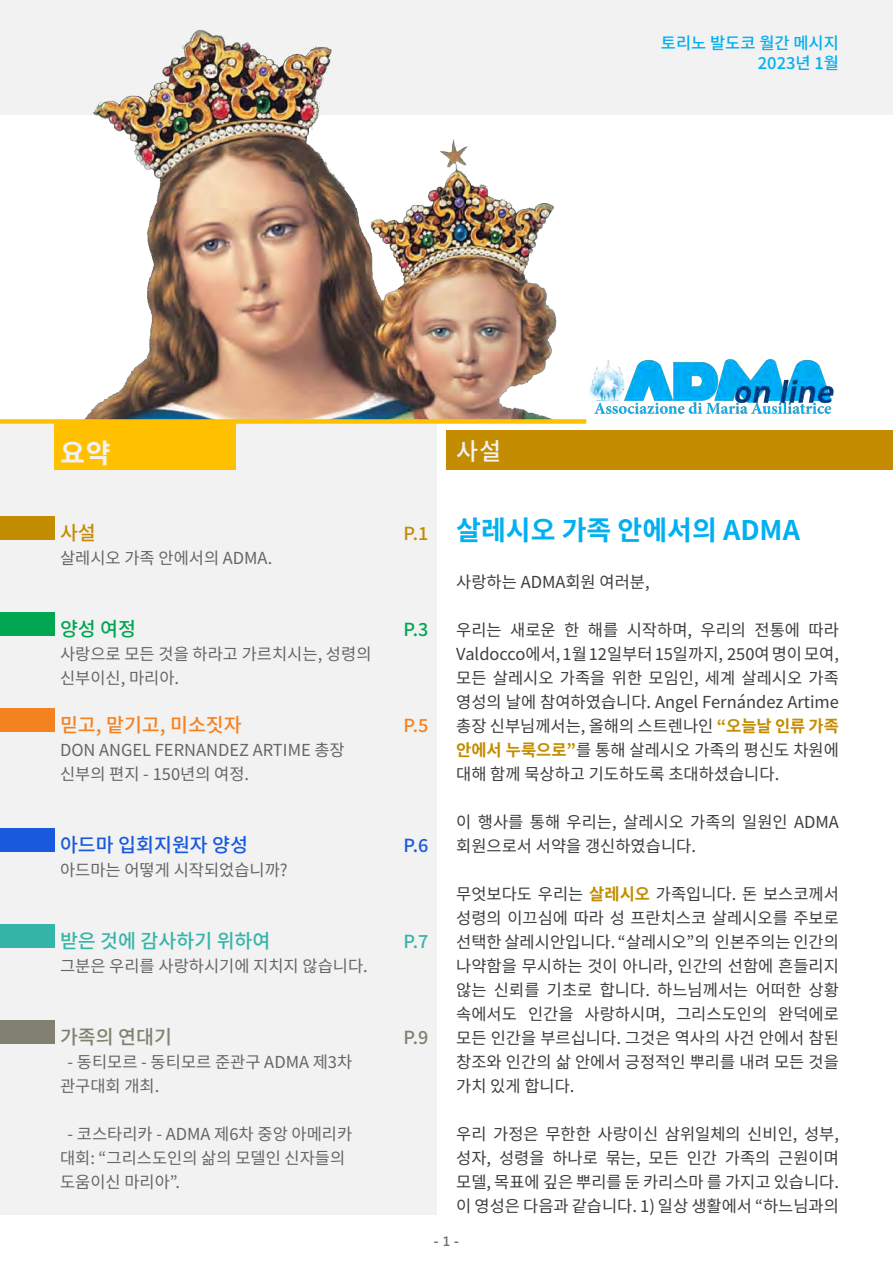
<style>
.page{position:relative;width:893px;height:1263px;background:#fff}
.page>*{position:absolute;margin:0;border:0;box-sizing:border-box;transform-origin:0 0}
.t1{font:700 27px "Noto Sans KR";color:#00b0f0}
.t2{font:700 27px "Noto Sans KR";color:#f2f2f2}
.t3{font:500 24px "Noto Sans KR";color:#f2f2f2}
.t4{font:500 19.5px "Noto Sans KR";color:#f58221}
.t5{font:500 19.5px "Noto Sans KR";color:#35b5a8}
.t6{font:500 19.5px "Noto Sans KR";color:#1859dd}
.t7{font:500 19.5px "Noto Sans KR";color:#828070}
.t8{font:500 19.5px "Noto Sans KR";color:#00a652}
.t9{font:500 19.5px "Noto Sans KR";color:#c48c00}
.t10{font:500 18px "Noto Sans KR";color:#c48c00}
.t11{font:500 18px "Noto Sans KR";color:#00a652}
.t12{font:500 18px "Noto Sans KR";color:#f58221}
.t13{font:500 18px "Noto Sans KR";color:#828070}
.t14{font:500 18px "Noto Sans KR";color:#1859dd}
.t15{font:500 18px "Noto Sans KR";color:#35b5a8}
.t16{font:16.5px/24px "Noto Sans KR";color:#3e3e3f;text-align:justify}
.t17{font:16.5px/24px "Noto Sans KR";color:#666}
.t18{font:500 16.5px/19.8px "Noto Sans KR";color:#00b0f0;text-align:right}
.t19{font:700 13.5px "Segoe UI";color:#6d6e70}
.s1{font-weight:700;color:#c48c00}
.s2{font-weight:600}
</style>
<div class="page">
<div style="left:0;top:421px;width:437px;height:794px;background:#f2f2f2"></div>
<div style="left:0;top:0;width:893px;height:114px;background:#f2f2f2"></div>
<img style="left:0;top:30px;width:559px;height:389px">
<div style="left:0;top:419px;width:586px;height:5px;background:#ffc000"></div>
<img style="left:589px;top:359px;width:245px;height:56px">
<div style="left:54px;top:423px;width:182px;height:47px;background:#ffc000"></div>
<div style="left:0;top:516px;width:54px;height:24px;background:#c48c00"></div>
<div style="left:0;top:612px;width:54px;height:24px;background:#00a652"></div>
<div style="left:0;top:708px;width:54px;height:24px;background:#f58221"></div>
<div style="left:0;top:828px;width:54px;height:24px;background:#1859dd"></div>
<div style="left:0;top:1020px;width:54px;height:24px;background:#828070"></div>
<div style="left:446px;top:431px;width:447px;height:39px;background:#c48c00"></div>
<div style="left:0;top:924px;width:54px;height:24px;background:#35b5a8"></div>
<p class="t18" style="left:661px;top:34px;width:180px">토리노 발도코 월간 메시지<br>2023년 1월</p>
<p class="t2" style="left:60px;top:438px;width:52px">요약</p>
<p class="t9" style="left:60px;top:522px;width:37px">사설</p>
<p class="t17" style="left:60px;top:546px;width:214px">살레시오 가족 안에서의 ADMA.</p>
<p class="t8" style="left:60px;top:618px;width:78px">양성 여정</p>
<p class="t17" style="left:60px;top:642px;width:313px">사랑으로 모든 것을 하라고 가르치시는, 성령의 신부이신, 마리아.</p>
<p class="t4" style="left:60px;top:714px;width:183px">믿고, 맡기고, 미소짓자</p>
<p class="t17" style="left:60px;top:738px;width:286px">DON ANGEL FERNANDEZ ARTIME 총장 신부의 편지 - 150년의 여정.</p>
<p class="t6" style="left:60px;top:834px;width:190px">아드마 입회지원자 양성</p>
<p class="t17" style="left:60px;top:858px;width:229px">아드마는 어떻게 시작되었습니까?</p>
<p class="t10" style="left:404px;top:523px;width:26px">P.1</p>
<p class="t11" style="left:404px;top:619px;width:26px">P.3</p>
<p class="t12" style="left:404px;top:715px;width:26px">P.5</p>
<p class="t14" style="left:404px;top:835px;width:26px">P.6</p>
<p class="t5" style="left:60px;top:930px;width:212px">받은 것에 감사하기 위하여</p>
<p class="t15" style="left:404px;top:931px;width:26px">P.7</p>
<p class="t17" style="left:60px;top:954px;width:309px">그분은 우리를 사랑하시기에 지치지 않습니다.</p>
<p class="t7" style="left:60px;top:1026px;width:114px">가족의 연대기</p>
<p class="t17" style="left:60px;top:1050px;width:294px;text-indent:7px">- 동티모르 - 동티모르 준관구 ADMA 제3차 관구대회 개최.</p>
<p class="t17" style="left:60px;top:1122px;width:294px;text-indent:7px">- 코스타리카 - ADMA 제6차 중앙 아메리카 대회: “그리스도인의 삶의 모델인 신자들의 도움이신 마리아”.</p>
<p class="t13" style="left:404px;top:1027px;width:26px">P.9</p>
<p class="t3" style="left:456px;top:437px;width:47px">사설</p>
<p class="t1" style="left:456px;top:515px;width:345px">살레시오 가족 안에서의 ADMA</p>
<p class="t16" style="left:456px;top:570px;width:195px">사랑하는 ADMA회원 여러분,</p>
<p class="t16" style="left:456px;top:618px;width:384px">우리는 새로운 한 해를 시작하며, 우리의 전통에 따라 Valdocco에서, 1월 12일부터 15일까지, 250여 명이 모여, 모든 살레시오 가족을 위한 모임인, 세계 살레시오 가족 영성의 날에 참여하였습니다. Angel Fernández Artime 총장 신부님께서는, 올해의 스트렌나인 <span class="s1">“오늘날 인류 가족 안에서 누룩으로”</span>를 통해 살레시오 가족의 평신도 차원에 대해 함께 묵상하고 기도하도록 초대하셨습니다.</p>
<p class="t16" style="left:456px;top:810px;width:384px">이 행사를 통해 우리는, 살레시오 가족의 일원인 ADMA 회원으로서 서약을 갱신하였습니다.</p>
<p class="t16" style="left:456px;top:882px;width:384px">무엇보다도 우리는 <span class="s1">살레시오</span> 가족입니다. 돈 보스코께서 성령의 이끄심에 따라 성 프란치스코 살레시오를 주보로 선택한 살레시안입니다. “살레시오”의 인본주의는 인간의 나약함을 무시하는 것이 아니라, 인간의 선함에 흔들리지 않는 신뢰를 기초로 합니다. 하느님께서는 어떠한 상황 속에서도 인간을 사랑하시며, 그리스도인의 완덕에로 모든 인간을 부르십니다. 그것은 역사의 사건 안에서 참된 창조와 인간의 삶 안에서 긍정적인 뿌리를 내려 모든 것을 가치 있게 합니다.</p>
<p class="t16" style="left:456px;top:1122px;width:384px">우리 가정은 무한한 사랑이신 삼위일체의 신비인, 성부, 성자, 성령을 하나로 묶는, 모든 인간 가족의 근원이며 모델, 목표에 깊은 뿌리를 둔 카리스마 를 가지고 있습니다. 이 영성은 다음과 같습니다. 1) 일상 생활에서 “하느님과의</p>
<p class="t19" style="left:434px;top:1229px;width:27px">- <span class="s2">1</span> -</p>
</div>
